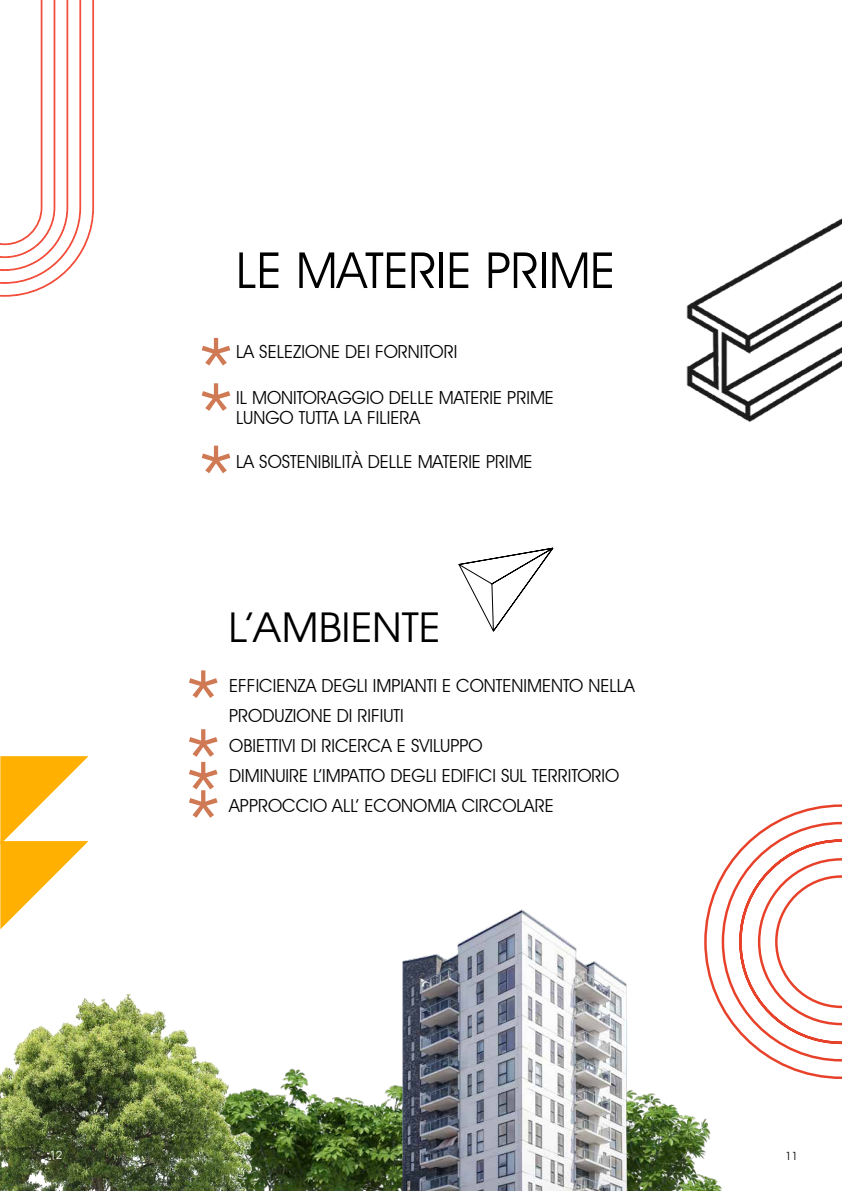
<style>
.page{position:relative;width:842px;height:1191px;background:#fff}
.page>*{position:absolute;margin:0;border:0;box-sizing:border-box;transform-origin:0 0}
.t1{font:50px "Avant Garde IT Cby BT";color:#000}
.t2{font:40px "Te X Gyre Adventor";color:#000}
.t3{font:18px/30px "Avant Garde IT Cby BT";color:#000}
.t4{font:11px "Te X Gyre Adventor";color:#000}
.t5{font:11px "Te X Gyre Adventor";color:#fff}
</style>
<div class="page">
<svg style="left:0;top:0;width:94px;height:297px"></svg>
<img style="left:686px;top:218px;width:156px;height:204px">
<svg style="left:704px;top:804px;width:138px;height:275px"></svg>
<img style="left:252px;top:1041px;width:486px;height:150px">
<img style="left:0;top:994px;width:252px;height:197px">
<svg style="left:202px;top:446px;width:28px;height:27px"></svg>
<svg style="left:202px;top:383px;width:28px;height:28px"></svg>
<svg style="left:202px;top:338px;width:28px;height:27px"></svg>
<svg style="left:0;top:756px;width:89px;height:173px"></svg>
<img style="left:359px;top:909px;width:300px;height:282px">
<svg style="left:189px;top:670px;width:29px;height:28px"></svg>
<svg style="left:189px;top:729px;width:29px;height:89px"></svg>
<svg style="left:458px;top:547px;width:96px;height:85px"></svg>
<p class="t5" style="left:50px;top:1146px;width:14px">12</p>
<h1 class="t1" style="left:236px;top:240px;width:381px">LE MATERIE PRIME</h1>
<p class="t3" style="left:236px;top:337px;width:223px">LA SELEZIONE DEI FORNITORI</p>
<p class="t3" style="left:236px;top:387px;width:319px;line-height:20px">IL MONITORAGGIO DELLE MATERIE PRIME<br>LUNGO TUTTA LA FILIERA</p>
<p class="t3" style="left:236px;top:446px;width:298px">LA SOSTENIBILITÀ DELLE MATERIE PRIME</p>
<h2 class="t2" style="left:229px;top:596px;width:213px">L’AMBIENTE</h2>
<p class="t3" style="left:229px;top:670px;width:407px">EFFICIENZA DEGLI IMPIANTI E CONTENIMENTO NELLA PRODUZIONE DI RIFIUTI<br>OBIETTIVI DI RICERCA E SVILUPPO<br>DIMINUIRE L’IMPATTO DEGLI EDIFICI SUL TERRITORIO APPROCCIO ALL’ ECONOMIA CIRCOLARE</p>
<p class="t4" style="left:785px;top:1147px;width:14px">11</p>
</div>
